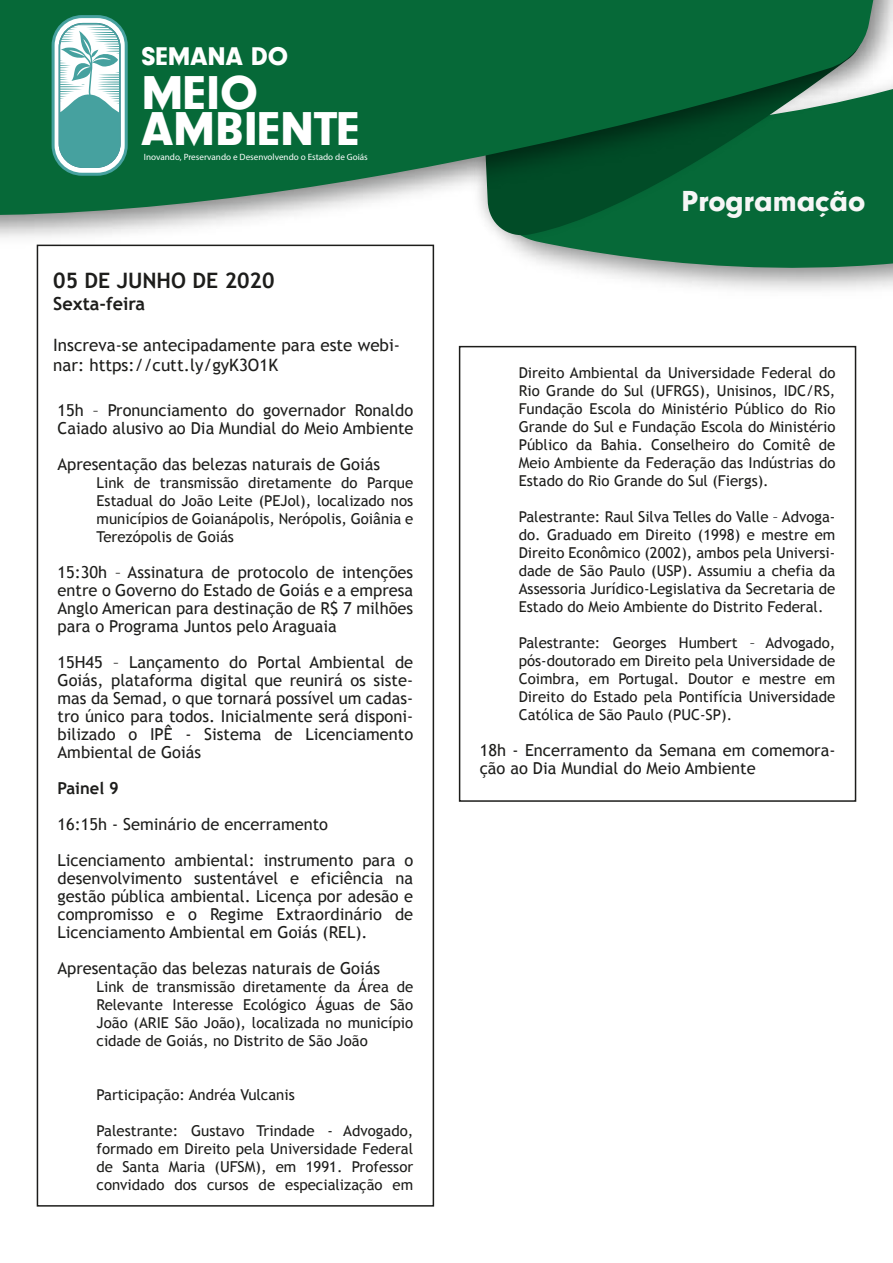
<style>
.page{position:relative;width:893px;height:1263px;background:#fff}
.page>*{position:absolute;margin:0;border:0;box-sizing:border-box;transform-origin:0 0}
.t1{font:49.05px/35.8px "Neuzeit Gro T Blac";color:#fff}
.t2{font:29.85px "Neuzeit Gro T Blac";color:#f6f6f6}
.t3{font:26.4px "Neuzeit Gro T Blac";color:#fff}
.t4{font:700 21.3px "Trebuchet MS";color:#1d1d1b}
.t5{font:700 18px "Trebuchet MS";color:#1d1d1b}
.t6{font:16.95px/20.4px "Trebuchet MS";color:#1d1d1b}
.t7{font:16.5px/18px "Trebuchet MS";color:#1d1d1b}
.t8{font:700 16.5px "Trebuchet MS";color:#1d1d1b}
.t9{font:15px/18px "Trebuchet MS";color:#1d1d1b;text-align:justify}
.t10{font:9.15px "Myriad Pro";color:#fff}
</style>
<div class="page">
<div style="left:459px;top:346px;width:397px;height:456px;border:2px solid #1d1d1b"></div>
<svg style="left:605px;top:274px;width:288px;height:16px"></svg>
<svg style="left:0;top:0;width:893px;height:274px;background:#36815c"></svg>
<svg style="left:52px;top:15px;width:76px;height:161px"></svg>
<svg style="left:55px;top:18px;width:70px;height:155px"></svg>
<div style="left:59px;top:113px;width:61px;height:54px;background:#46a19f"></div>
<div style="left:59px;top:23px;width:62px;height:145px;border:2px solid #46a19f;border-radius:24px"></div>
<svg style="left:59px;top:25px;width:61px;height:90px"></svg>
<h3 class="t3" style="left:142px;top:41px;width:148px">SEMANA DO</h3>
<h1 class="t1" style="left:142px;top:75px;width:220px">MEIO<br>AMBIENTE</h1>
<p class="t10" style="left:144px;top:152px;width:225px">Inovando, Preservando e Desenvolvendo o Estado de Goiás</p>
<h3 class="t4" style="left:53px;top:267px;width:223px">05 DE JUNHO DE 2020</h3>
<p class="t5" style="left:53px;top:292px;width:93px">Sexta-feira</p>
<p class="t6" style="left:53px;top:335px;width:348px">Inscreva-se antecipadamente para este webi&shy;nar: https://cutt.ly/gyK3O1K</p>
<p class="t7" style="left:58px;top:402px;width:358px">15h – Pronunciamento do governador Ronaldo<br>Caiado alusivo ao Dia Mundial do Meio Ambiente</p>
<p class="t7" style="left:58px;top:456px;width:324px">Apresentação das belezas naturais de Goiás</p>
<p class="t9" style="left:97px;top:474px;width:318px">Link de transmissão diretamente do Parque Estadual do João Leite (PEJol), localizado nos municípios de Goianápolis, Nerópolis, Goiânia e Terezópolis de Goiás</p>
<p class="t7" style="left:58px;top:564px;width:357px;text-align:justify">15:30h – Assinatura de protocolo de intenções entre o Governo do Estado de Goiás e a empresa Anglo American para destinação de R$ 7 milhões para o Programa Juntos pelo Araguaia</p>
<p class="t7" style="left:58px;top:654px;width:357px;text-align:justify">15H45 – Lançamento do Portal Ambiental de Goiás, plataforma digital que reunirá os siste&shy;mas da Semad, o que tornará possível um cadas&shy;tro único para todos. Inicialmente será disponi&shy;bilizado o IPÊ - Sistema de Licenciamento Ambiental de Goiás</p>
<p class="t8" style="left:58px;top:778px;width:63px">Painel 9</p>
<p class="t7" style="left:58px;top:807px;width:357px;line-height:36px">16:15h - Seminário de encerramento<br>Licenciamento ambiental: instrumento para o</p>
<p class="t7" style="left:58px;top:870px;width:357px;text-align:justify">desenvolvimento sustentável e eficiência na gestão pública ambiental. Licença por adesão e compromisso e o Regime Extraordinário de Licenciamento Ambiental em Goiás (REL).</p>
<p class="t7" style="left:58px;top:960px;width:324px">Apresentação das belezas naturais de Goiás</p>
<p class="t9" style="left:97px;top:978px;width:318px">Link de transmissão diretamente da Área de Relevante Interesse Ecológico Águas de São João (ARIE São João), localizada no município cidade de Goiás, no Distrito de São João</p>
<p class="t9" style="left:97px;top:1086px;width:200px">Participação: Andréa Vulcanis</p>
<p class="t9" style="left:97px;top:1122px;width:318px">Palestrante: Gustavo Trindade - Advogado, formado em Direito pela Universidade Federal de Santa Maria (UFSM), em 1991. Professor convidado dos cursos de especialização em</p>
<h2 class="t2" style="left:682px;top:184px;width:185px">Programação</h2>
<p class="t9" style="left:519px;top:364px;width:318px">Direito Ambiental da Universidade Federal do Rio Grande do Sul (UFRGS), Unisinos, IDC/RS, Fundação Escola do Ministério Público do Rio Grande do Sul e Fundação Escola do Ministério Público da Bahia. Conselheiro do Comitê de Meio Ambiente da Federação das Indústrias do Estado do Rio Grande do Sul (Fiergs).</p>
<p class="t9" style="left:519px;top:508px;width:318px">Palestrante: Raul Silva Telles do Valle – Advoga&shy;do. Graduado em Direito (1998) e mestre em Direito Econômico (2002), ambos pela Universi&shy;dade de São Paulo (USP). Assumiu a chefia da Assessoria Jurídico-Legislativa da Secretaria de Estado do Meio Ambiente do Distrito Federal.</p>
<p class="t9" style="left:519px;top:634px;width:318px">Palestrante: Georges Humbert – Advogado, pós-doutorado em Direito pela Universidade de Coimbra, em Portugal. Doutor e mestre em Direito do Estado pela Pontifícia Universidade Católica de São Paulo (PUC-SP).</p>
<p class="t7" style="left:480px;top:741px;width:357px">18h - Encerramento da Semana em comemora&shy;ção ao Dia Mundial do Meio Ambiente</p>
</div>
